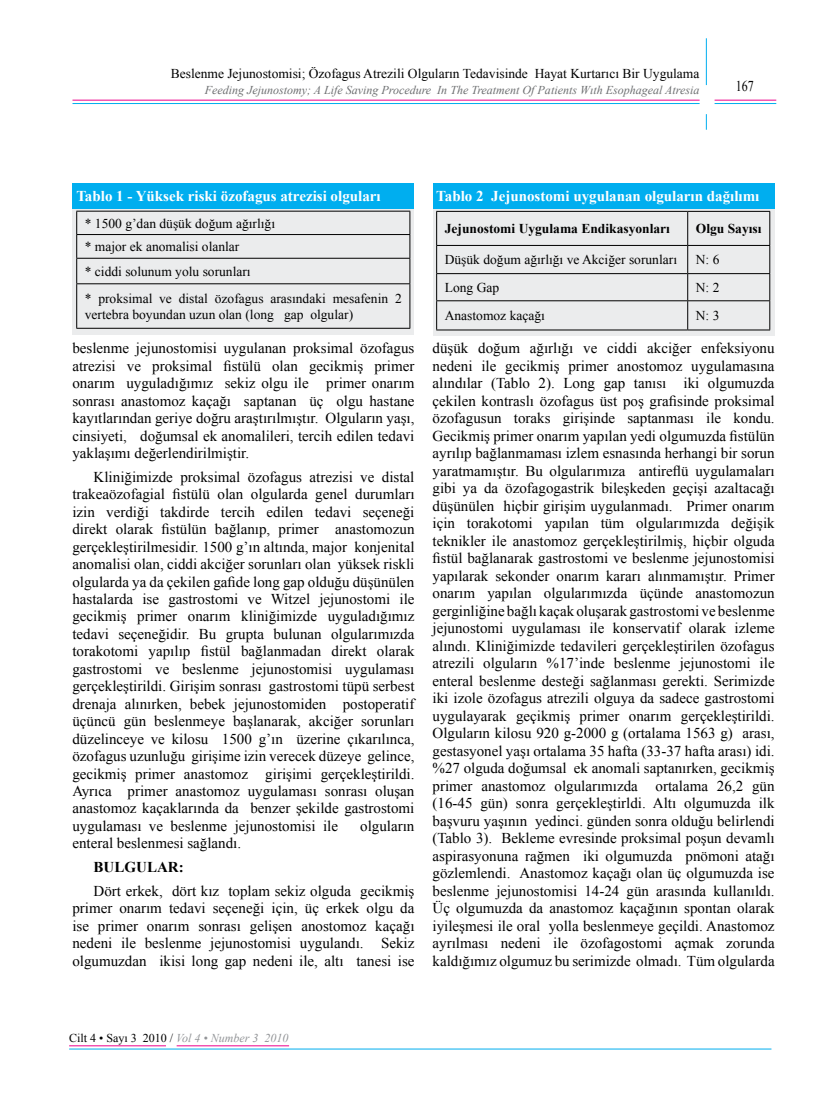
<style>
.page{position:relative;width:830px;height:1106px;background:#fff}
.page>*{position:absolute;margin:0;border:0;box-sizing:border-box;transform-origin:0 0}
.t1{font:15px/17.5px "Times New Roman";color:#000;text-align:justify}
.t2{font:700 15px "Times New Roman";color:#fff}
.t3{font:700 15px "Times New Roman";color:#000}
.t4{font:15px "Times New Roman";color:#000;scale:.8 1}
.t5{font:13.5px/24px "Times New Roman";color:#000}
.t6{font:700 13.5px "Times New Roman";color:#000}
.t7{font:italic 12px "Times New Roman";color:#6d6f71}
.t8{font:12px "Times New Roman";color:#000}
.s1{font-style:italic;color:#939598}
</style>
<div class="page">
<hr style="left:72px;top:100px;width:627px;height:1px;background:#ec008c">
<hr style="left:72px;top:103px;width:627px;height:1px;background:#00aeef">
<hr style="left:176px;top:1045px;width:113px;height:1px;background:#ec008c">
<hr style="left:69px;top:1048px;width:702px;height:1px;background:#00aeef">
<hr style="left:69px;top:1045px;width:97px;height:1px;background:#ec008c">
<hr style="left:714px;top:100px;width:61px;height:1px;background:#ec008c">
<hr style="left:714px;top:103px;width:61px;height:1px;background:#00aeef">
<hr style="left:705px;top:38px;width:1px;height:47px;background:#00aeef">
<svg style="left:705px;top:114px;width:1px;height:16px"></svg>
<div style="left:433px;top:204px;width:341px;height:131px;background:#ebeced"></div>
<div style="left:433px;top:183px;width:341px;height:25px;background:#00aeef"></div>
<hr style="left:436px;top:211px;width:251px;height:1px;background:#000">
<hr style="left:436px;top:212px;width:1px;height:33px;background:#000">
<hr style="left:687px;top:211px;width:82px;height:1px;background:#000">
<hr style="left:687px;top:212px;width:1px;height:33px;background:#000">
<hr style="left:769px;top:212px;width:1px;height:33px;background:#000">
<hr style="left:436px;top:245px;width:251px;height:1px;background:#000">
<hr style="left:687px;top:245px;width:82px;height:1px;background:#000">
<hr style="left:436px;top:273px;width:251px;height:1px;background:#000">
<hr style="left:687px;top:273px;width:82px;height:1px;background:#000">
<hr style="left:436px;top:300px;width:251px;height:1px;background:#000">
<svg style="left:436px;top:246px;width:1px;height:83px"></svg>
<hr style="left:687px;top:300px;width:82px;height:1px;background:#000">
<svg style="left:687px;top:246px;width:1px;height:83px"></svg>
<svg style="left:769px;top:246px;width:1px;height:83px"></svg>
<hr style="left:436px;top:329px;width:251px;height:1px;background:#000">
<hr style="left:687px;top:329px;width:82px;height:1px;background:#000">
<div style="left:72px;top:204px;width:342px;height:130px;background:#ebeced"></div>
<div style="left:72px;top:183px;width:342px;height:25px;background:#00aeef"></div>
<hr style="left:76px;top:211px;width:334px;height:1px;background:#000">
<hr style="left:76px;top:234px;width:334px;height:1px;background:#000">
<hr style="left:76px;top:258px;width:334px;height:1px;background:#000">
<svg style="left:76px;top:211px;width:1px;height:72px"></svg>
<svg style="left:409px;top:211px;width:1px;height:72px"></svg>
<hr style="left:76px;top:283px;width:334px;height:1px;background:#000">
<hr style="left:76px;top:284px;width:1px;height:44px;background:#000">
<hr style="left:409px;top:284px;width:1px;height:44px;background:#000">
<hr style="left:76px;top:328px;width:334px;height:1px;background:#000">
<p class="t5" style="left:171px;top:61px;width:530px">Beslenme Jejunostomisi; Özofagus Atrezili Olguların Tedavisinde Hayat Kurtarıcı Bir Uygulama</p>
<p class="t7" style="left:205px;top:82px;width:496px">Feeding Jejunostomy; A Life Saving Procedure In The Treatment Of Patients Wıth Esophageal Atresia</p>
<p class="t4" style="left:735px;top:75px;width:24px">167</p>
<p class="t2" style="left:76px;top:185px;width:306px">Tablo 1 - Yüksek riski özofagus atrezisi olguları</p>
<p class="t5" style="left:85px;top:211px;width:192px">* 1500 g’dan düşük doğum ağırlığı * major ek anomalisi olanlar<br>* ciddi solunum yolu sorunları</p>
<p class="t5" style="left:85px;top:290px;width:318px;line-height:16.2px">* proksimal ve distal özofagus arasındaki mesafenin 2 vertebra boyundan uzun olan (long gap olgular)</p>
<p class="t1" style="left:72px;top:339px;width:343px">beslenme jejunostomisi uygulanan proksimal özofagus atrezisi ve proksimal fistülü olan gecikmiş primer onarım uyguladığımız sekiz olgu ile primer onarım sonrası anastomoz kaçağı saptanan üç olgu hastane kayıtlarından geriye doğru araştırılmıştır. Olguların yaşı, cinsiyeti, doğumsal ek anomalileri, tercih edilen tedavi yaklaşımı değerlendirilmiştir.</p>
<p class="t1" style="left:72px;top:468px;width:343px;text-indent:21px">Kliniğimizde proksimal özofagus atrezisi ve distal trakeaözofagial fistülü olan olgularda genel durumları izin verdiği takdirde tercih edilen tedavi seçeneği direkt olarak fistülün bağlanıp, primer anastomozun gerçekleştirilmesidir. 1500 g’ın altında, major konjenital anomalisi olan, ciddi akciğer sorunları olan yüksek riskli olgularda ya da çekilen gafide long gap olduğu düşünülen hastalarda ise gastrostomi ve Witzel jejunostomi ile gecikmiş primer onarım kliniğimizde uyguladığımız tedavi seçeneğidir. Bu grupta bulunan olgularımızda torakotomi yapılıp fistül bağlanmadan direkt olarak gastrostomi ve beslenme jejunostomisi uygulaması gerçekleştirildi. Girişim sonrası gastrostomi tüpü serbest drenaja alınırken, bebek jejunostomiden postoperatif üçüncü gün beslenmeye başlanarak, akciğer sorunları düzelinceye ve kilosu 1500 g’ın üzerine çıkarılınca, özofagus uzunluğu girişime izin verecek düzeye gelince, gecikmiş primer anastomoz girişimi gerçekleştirildi.<br>Ayrıca primer anastomoz uygulaması sonrası oluşan anastomoz kaçaklarında da benzer şekilde gastrostomi uygulaması ve beslenme jejunostomisi ile</p>
<p class="t1" style="left:360px;top:816px;width:56px">olguların</p>
<p class="t1" style="left:72px;top:834px;width:170px">enteral beslenmesi sağlandı.</p>
<p class="t3" style="left:94px;top:856px;width:92px">BULGULAR:</p>
<p class="t1" style="left:72px;top:882px;width:343px;text-indent:21px">Dört erkek, dört kız toplam sekiz olguda gecikmiş primer onarım tedavi seçeneği için, üç erkek olgu da ise primer onarım sonrası gelişen anostomoz kaçağı nedeni ile beslenme jejunostomisi uygulandı. Sekiz olgumuzdan ikisi long gap nedeni ile, altı tanesi ise</p>
<p class="t2" style="left:436px;top:185px;width:324px">Tablo 2 Jejunostomi uygulanan olguların dağılımı</p>
<p class="t6" style="left:444px;top:219px;width:227px">Jejunostomi Uygulama Endikasyonları</p>
<p class="t6" style="left:695px;top:219px;width:67px">Olgu Sayısı</p>
<p class="t5" style="left:444px;top:247px;width:234px">Düşük doğum ağırlığı ve Akciğer sorunları</p>
<p class="t5" style="left:695px;top:247px;width:25px">N: 6</p>
<p class="t5" style="left:444px;top:275px;width:56px">Long Gap</p>
<p class="t5" style="left:695px;top:275px;width:25px">N: 2</p>
<p class="t5" style="left:444px;top:303px;width:102px">Anastomoz kaçağı</p>
<p class="t5" style="left:695px;top:303px;width:25px">N: 3</p>
<p class="t1" style="left:432px;top:339px;width:343px">düşük doğum ağırlığı ve ciddi akciğer enfeksiyonu nedeni ile gecikmiş primer anostomoz uygulamasına alındılar (Tablo 2). Long gap tanısı iki olgumuzda çekilen kontraslı özofagus üst poş grafisinde proksimal özofagusun toraks girişinde saptanması ile kondu.<br>Gecikmiş primer onarım yapılan yedi olgumuzda fistülün ayrılıp bağlanmaması izlem esnasında herhangi bir sorun yaratmamıştır. Bu olgularımıza antireflü uygulamaları gibi ya da özofagogastrik bileşkeden geçişi azaltacağı düşünülen hiçbir girişim uygulanmadı. Primer onarım için torakotomi yapılan tüm olgularımızda değişik teknikler ile anastomoz gerçekleştirilmiş, hiçbir olguda fistül bağlanarak gastrostomi ve beslenme jejunostomisi yapılarak sekonder onarım kararı alınmamıştır. Primer onarım yapılan olgularımızda üçünde anastomozun gerginliğine bağlı kaçak oluşarak gastrostomi ve beslenme jejunostomi uygulaması ile konservatif olarak izleme alındı. Kliniğimizde tedavileri gerçekleştirilen özofagus atrezili olguların %17’inde beslenme jejunostomi ile enteral beslenme desteği sağlanması gerekti. Serimizde iki izole özofagus atrezili olguya da sadece gastrostomi uygulayarak geçikmiş primer onarım gerçekleştirildi.<br>Olguların kilosu 920 g-2000 g (ortalama 1563 g) arası, gestasyonel yaşı ortalama 35 hafta (33-37 hafta arası) idi. %27 olguda doğumsal ek anomali saptanırken, gecikmiş primer anastomoz olgularımızda ortalama 26,2 gün (16-45 gün) sonra gerçekleştirldi. Altı olgumuzda ilk başvuru yaşının yedinci. günden sonra olduğu belirlendi (Tablo 3). Bekleme evresinde proksimal poşun devamlı aspirasyonuna rağmen iki olgumuzda pnömoni atağı gözlemlendi. Anastomoz kaçağı olan üç olgumuzda ise beslenme jejunostomisi 14-24 gün arasında kullanıldı.<br>Üç olgumuzda da anastomoz kaçağının spontan olarak iyileşmesi ile oral yolla beslenmeye geçildi. Anastomoz ayrılması nedeni ile özofagostomi açmak zorunda kaldığımız olgumuz bu serimizde olmadı. Tüm olgularda</p>
<p class="t8" style="left:69px;top:1030px;width:221px">Cilt 4 • Sayı 3 2010 / <span class="s1">Vol 4 • Number 3 2010</span></p>
</div>
